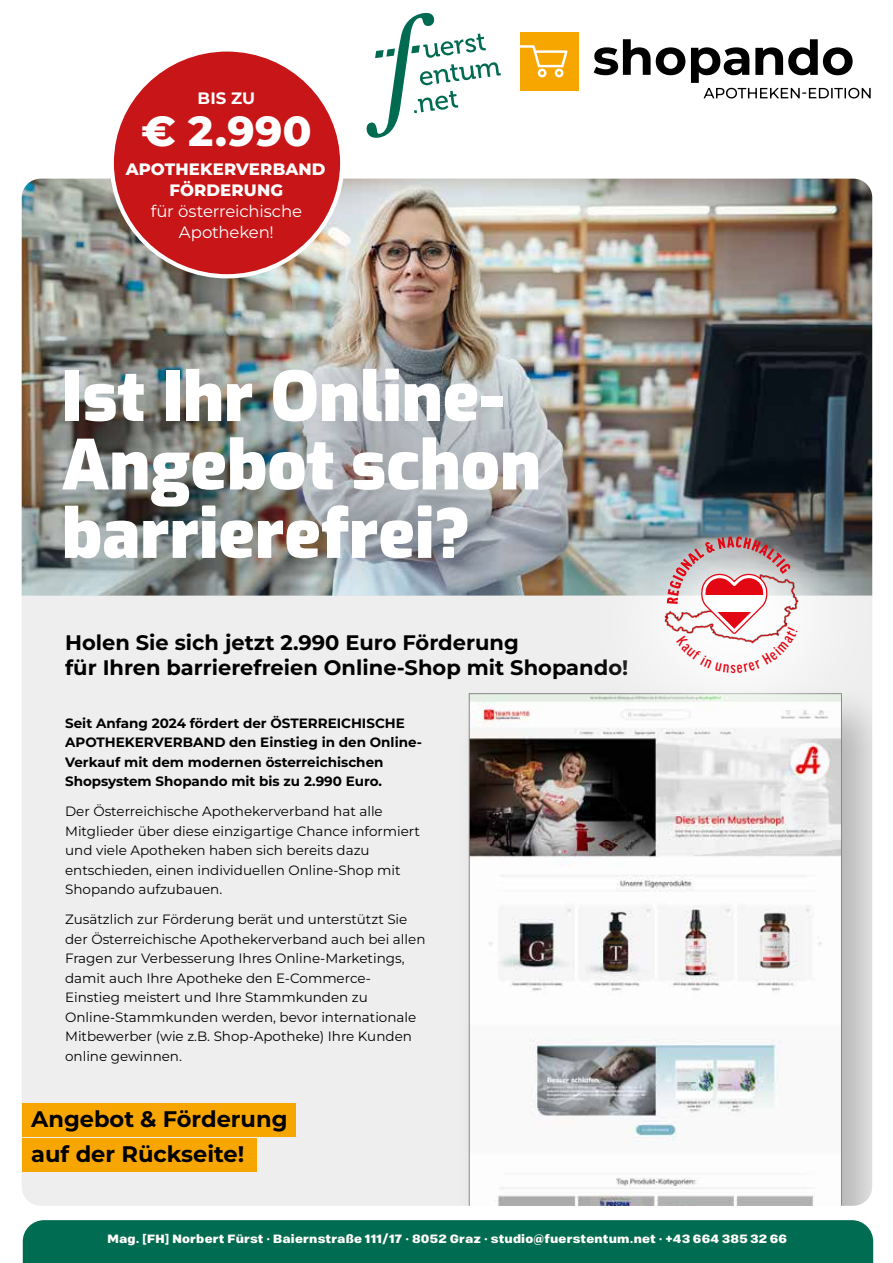
<style>
.page{position:relative;width:893px;height:1263px;background:#fff}
.page>*{position:absolute;margin:0;border:0;box-sizing:border-box;transform-origin:0 0}
.t1{font:900 68.4px/68.4px "Exo";color:#fff}
.t2{font:800 42px "Montserrat";color:#fff}
.t3{font:700 22.5px/34.5px "Montserrat";color:#000}
.t4{font:700 21px/25.2px "Montserrat";color:#000}
.t5{font:16.5px/21px "Montserrat";letter-spacing:-.01em;color:#fff;text-align:center}
.t6{font:800 16.5px/21px "Montserrat";letter-spacing:.01em;color:#fff;text-align:center}
.t7{font:700 16.5px "Montserrat";color:#fff}
.t8{font:13.5px/19.5px "Montserrat";color:#000}
.t9{font:700 13.5px/19.5px "Montserrat";color:#000}
.t10{font:700 12px "Mello";letter-spacing:.02em;color:#fffcf9}
</style>
<div class="page">
<div style="left:521px;top:32px;width:58px;height:58px;background:#f7a600"></div>
<svg style="left:524px;top:45px;width:44px;height:24px"></svg>
<div style="left:538px;top:69px;width:8px;height:8px;border:2px solid #fff;border-radius:50%"></div>
<div style="left:555px;top:69px;width:8px;height:8px;border:2px solid #fff;border-radius:50%"></div>
<svg style="left:594px;top:39px;width:91px;height:36px"></svg>
<svg style="left:691px;top:39px;width:180px;height:59px"></svg>
<div style="left:22px;top:179px;width:850px;height:1027px;background:#eee;border-radius:19px"></div>
<img style="left:22px;top:179px;width:850px;height:296px">
<div style="left:454px;top:683px;width:418px;height:523px;background:#000;opacity:.25"></div>
<svg style="left:469px;top:694px;width:372px;height:512px"></svg>
<div style="left:22px;top:1103px;width:274px;height:33px;background:#f7a600"></div>
<div style="left:22px;top:1138px;width:234px;height:34px;background:#f7a600"></div>
<div style="left:22px;top:261px;width:623px;height:334px;background:#000;opacity:.5"></div>
<div style="left:112px;top:49px;width:230px;height:227px;background:#c81517;border-radius:50%"></div>
<img style="left:569px;top:475px;width:304px;height:296px">
<img style="left:660px;top:567px;width:142px;height:83px">
<svg style="left:366px;top:12px;width:158px;height:126px"></svg>
<div style="left:23px;top:1220px;width:850px;height:43px;background:#006c52"></div>
<svg style="left:667px;top:536px;width:131px;height:137px"></svg>
<p class="t7" style="left:198px;top:87px;width:59px">BIS ZU</p>
<h2 class="t2" style="left:141px;top:103px;width:172px">€ 2.990</h2>
<p class="t6" style="left:126px;top:158px;width:201px">APOTHEKERVERBAND<br>FÖRDERUNG</p>
<p class="t5" style="left:151px;top:200px;width:153px">für österreichische<br>Apotheken!</p>
<h1 class="t1" style="left:62px;top:359px;width:481px">Ist Ihr Online-<br>Angebot schon barrierefrei?</h1>
<h3 class="t4" style="left:65px;top:629px;width:565px">Holen Sie sich jetzt 2.990 Euro Förderung<br>für Ihren barrierefreien Online-Shop mit Shopando!</h3>
<p class="t9" style="left:65px;top:713px;width:358px">Seit Anfang 2024 fördert der ÖSTERREICHISCHE APOTHEKERVERBAND den Einstieg in den Online-Verkauf mit dem modernen österreichischen Shopsystem Shopando mit bis zu 2.990 Euro.</p>
<p class="t8" style="left:65px;top:801px;width:356px">Der Österreichische Apothekerverband hat alle Mitglieder über diese einzigartige Chance informiert und viele Apotheken haben sich bereits dazu entschieden, einen individuellen Online-Shop mit Shopando aufzubauen.</p>
<p class="t8" style="left:65px;top:909px;width:362px">Zusätzlich zur Förderung berät und unterstützt Sie der Österreichische Apothekerverband auch bei allen Fragen zur Verbesserung Ihres Online-Marketings, damit auch Ihre Apotheke den E-Commerce-Einstieg meistert und Ihre Stammkunden zu Online-Stammkunden werden, bevor internationale Mitbewerber (wie z.B. Shop-Apotheke) Ihre Kunden online gewinnen.</p>
<h3 class="t3" style="left:31px;top:1102px;width:258px">Angebot &amp; Förderung auf der Rückseite!</h3>
<p class="t10" style="left:107px;top:1231px;width:681px">Mag. [FH] Norbert Fürst · Baiernstraße 111/17 · 8052 Graz · studio@fuerstentum.net · +43 664 385 32 66</p>
</div>
